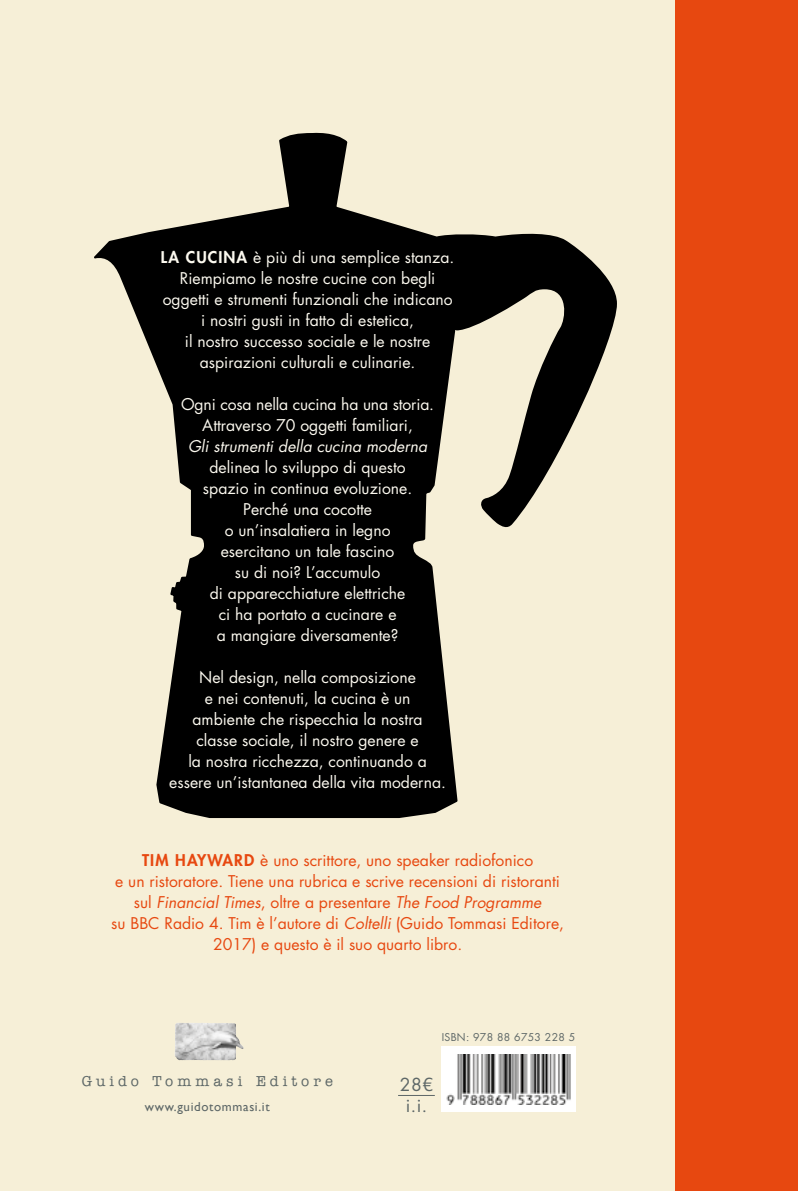
<style>
.page{position:relative;width:798px;height:1191px;background:#fff}
.page>*{position:absolute;margin:0;border:0;box-sizing:border-box;transform-origin:0 0}
.t1{font:17.5px/21px "Futura Std";color:#5d6767;text-align:center}
.t2{font:15.75px/21px "Futura Std";color:#fcf9ef;text-align:center}
.t3{font:15.75px/21px "Futura Std";color:#e74810;text-align:center}
.t4{font:italic 15.75px "Futura Std";color:#fcf9ef}
.t5{font:500 14.53px "American Typewriter";letter-spacing:.275em;color:#5d6767}
.t6{font:12.95px "Gill Sans";letter-spacing:.05em;color:#5d6767}
.t7{font:10.5px "Futura Std";letter-spacing:.03em;color:#5d6767}
.s1{font-weight:800}
.s2{font-style:italic}
</style>
<div class="page">
<div style="left:0;top:0;width:764px;height:1191px;background:#f6efd7"></div>
<div style="left:675px;top:0;width:122px;height:1191px;background:#e74810"></div>
<svg style="left:94px;top:133px;width:523px;height:685px"></svg>
<img style="left:175px;top:1023px;width:48px;height:37px">
<div style="left:441px;top:1045px;width:135px;height:66px;background:#fff"></div>
<img style="left:447px;top:1054px;width:124px;height:51px">
<hr style="left:398px;top:1095px;width:36px;height:1px;background:#5d6767">
<p class="t2" style="left:161px;top:246px;width:295px"><span class="s1">LA CUCINA</span> è più di una semplice stanza.<br>Riempiamo le nostre cucine con begli oggetti e strumenti funzionali che indicano i nostri gusti in fatto di estetica,<br>il nostro successo sociale e le nostre aspirazioni culturali e culinarie.</p>
<p class="t2" style="left:181px;top:393px;width:254px">Ogni cosa nella cucina ha una storia.<br>Attraverso 70 oggetti familiari,</p>
<p class="t4" style="left:188px;top:436px;width:241px">Gli strumenti della cucina moderna</p>
<p class="t2" style="left:203px;top:456px;width:211px">delinea lo sviluppo di questo spazio in continua evoluzione.<br>Perché una cocotte<br>o un’insalatiera in legno esercitano un tale fascino<br>su di noi? L’accumulo<br>di apparecchiature elettriche ci ha portato a cucinare e<br>a mangiare diversamente?</p>
<p class="t2" style="left:169px;top:666px;width:278px">Nel design, nella composizione<br>e nei contenuti, la cucina è un<br>ambiente che rispecchia la nostra<br>classe sociale, il nostro genere e<br>la nostra ricchezza, continuando a essere un’istantanea della vita moderna.</p>
<p class="t3" style="left:111px;top:850px;width:454px"><span class="s1">TIM HAYWARD</span> è uno scrittore, uno speaker radiofonico<br>e un ristoratore. Tiene una rubrica e scrive recensioni di ristoranti sul <span class="s2">Financial Times</span>, oltre a presentare <span class="s2">The Food Programme<br></span>su BBC Radio 4. Tim è l’autore di <span class="s2">Coltelli</span> (Guido Tommasi Editore, 2017) e questo è il suo quarto libro.</p>
<p class="t5" style="left:82px;top:1073px;width:252px">Guido Tommasi Editore</p>
<p class="t6" style="left:145px;top:1098px;width:126px">www.guidotommasi.it</p>
<p class="t7" style="left:441px;top:1031px;width:135px">ISBN: 978 88 6753 228 5</p>
<p class="t1" style="left:399px;top:1073px;width:35px">28€ i.i.</p>
</div>
